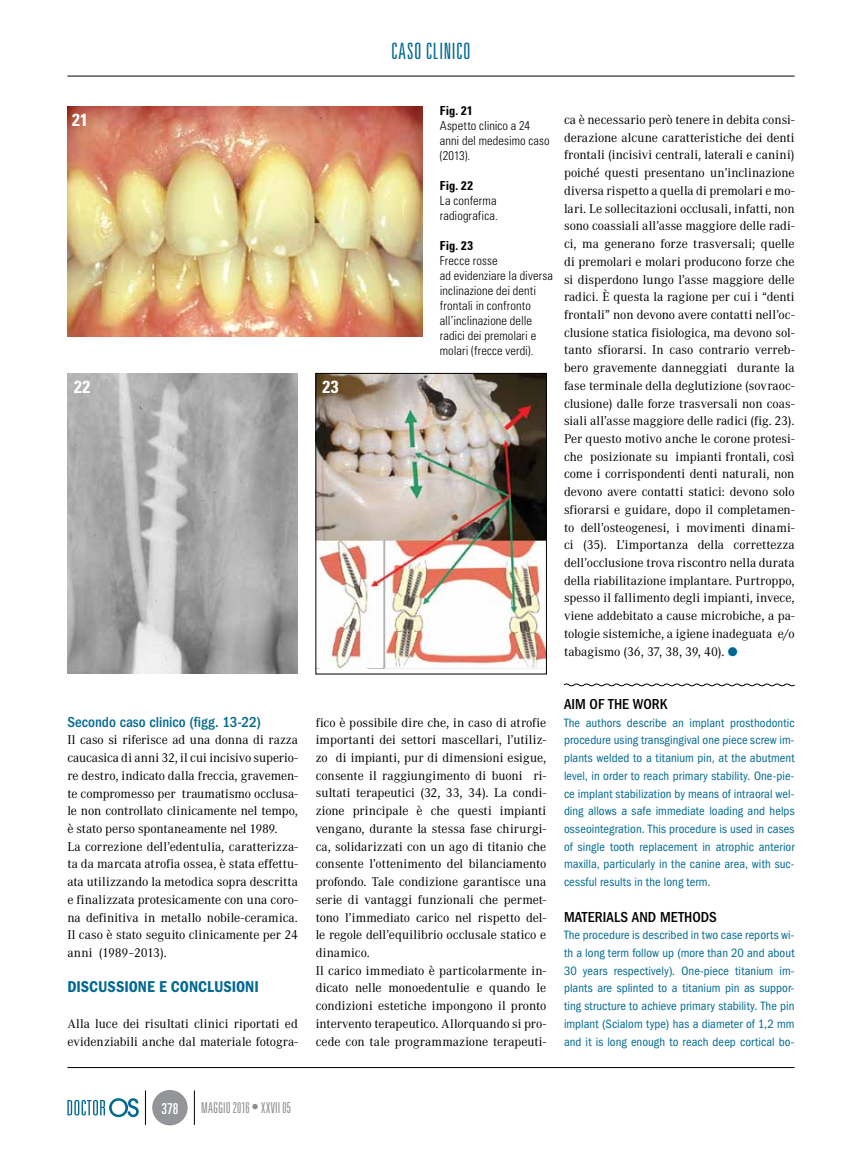
<style>
.page{position:relative;width:862px;height:1152px;background:#fff}
.page>*{position:absolute;margin:0;border:0;box-sizing:border-box;transform-origin:0 0}
.t1{font:300 ultra-condensed 22.5px "Univers LT Std";letter-spacing:.03em;color:#006991}
.t2{font:700 condensed 17.5px "Univers LT Std";letter-spacing:.04em;color:#fff}
.t3{font:16.25px "ITC Franklin Gothic Std Dm Cd";color:#006991}
.t4{font:500 condensed 15px "ITC Franklin Gothic Std";color:#000}
.t5{font:500 condensed 15px "ITC Franklin Gothic Std";color:#006991}
.t6{font:300 ultra-condensed 15px "Univers LT Std";letter-spacing:.01em;color:#8a8c8e}
.t7{font:ultra-condensed 15px "Univers LT Std";color:#fff}
.t8{font:12.5px/17.8px "Corporate ABQ";color:#000}
.t9{font:condensed 12.5px/17.8px "ITC Franklin Gothic Std";letter-spacing:.005em;color:#006991;text-align:justify}
.t10{font:300 condensed 12.5px/15px "Univers LT Std";letter-spacing:.005em;color:#000}
.t11{font:700 condensed 12.5px "Univers LT Std";letter-spacing:.02em;color:#000}
.s1{color:#006991}
</style>
<div class="page">
<hr style="left:67px;top:76px;width:727px;height:1px;background:#000">
<div style="left:152px;top:1090px;width:35px;height:35px;background:#939598;border-radius:50%"></div>
<svg style="left:67px;top:1098px;width:72px;height:19px"></svg>
<hr style="left:194px;top:1090px;width:1px;height:34px;background:#000">
<hr style="left:145px;top:1090px;width:1px;height:34px;background:#000">
<hr style="left:67px;top:1067px;width:727px;height:1px;background:#000">
<svg style="left:563px;top:683px;width:232px;height:4px"></svg>
<img style="left:67px;top:107px;width:355px;height:229px">
<img style="left:67px;top:373px;width:231px;height:301px">
<img style="left:317px;top:375px;width:227px;height:293px">
<div style="left:315px;top:373px;width:231px;height:301px;border:1px solid #000"></div>
<h1 class="t1" style="left:391px;top:39px;width:81px">CASO CLINICO</h1>
<h2 class="t2" style="left:72px;top:109px;width:17px">21</h2>
<h2 class="t2" style="left:74px;top:376px;width:18px">22</h2>
<h2 class="t2" style="left:329px;top:375px;width:18px">22</h2>
<h2 class="t2" style="left:322px;top:376px;width:18px">23</h2>
<p class="t11" style="left:439px;top:103px;width:34px">Fig. 21</p>
<p class="t10" style="left:439px;top:118px;width:111px">Aspetto clinico a 24 anni del medesimo caso (2013).</p>
<p class="t11" style="left:439px;top:178px;width:35px">Fig. 22</p>
<p class="t10" style="left:439px;top:193px;width:59px">La conferma radiografica.</p>
<p class="t11" style="left:439px;top:238px;width:35px">Fig. 23</p>
<p class="t10" style="left:439px;top:253px;width:115px">Frecce rosse<br>ad evidenziare la diversa inclinazione dei denti frontali in confronto all’inclinazione delle radici dei premolari e molari (frecce verdi).</p>
<p class="t8" style="left:563px;top:111px;width:232px;text-align:justify">ca è necessario però tenere in debita consi&shy;derazione alcune caratteristiche dei denti frontali (incisivi centrali, laterali e canini) poiché questi presentano un’inclinazione diversa rispetto a quella di premolari e mo&shy;lari. Le sollecitazioni occlusali, infatti, non sono coassiali all’asse maggiore delle radi&shy;ci, ma generano forze trasversali; quelle di premolari e molari producono forze che si disperdono lungo l’asse maggiore delle radici. È questa la ragione per cui i “denti frontali” non devono avere contatti nell’oc&shy;clusione statica fisiologica, ma devono sol&shy;tanto sfiorarsi. In caso contrario verreb&shy;bero gravemente danneggiati durante la fase terminale della deglutizione (sovraoc&shy;clusione) dalle forze trasversali non coas&shy;siali all’asse maggiore delle radici (fig. 23).<br>Per questo motivo anche le corone protesi&shy;che posizionate su impianti frontali, così come i corrispondenti denti naturali, non devono avere contatti statici: devono solo sfiorarsi e guidare, dopo il completamen&shy;to dell’osteogenesi, i movimenti dinami&shy;ci (35). L’importanza della correttezza dell’occlusione trova riscontro nella durata della riabilitazione implantare. Purtroppo, spesso il fallimento degli impianti, invece, viene addebitato a cause microbiche, a pa&shy;tologie sistemiche, a igiene inadeguata e/o tabagismo (36, 37, 38, 39, 40). <span class="s1">●</span></p>
<p class="t5" style="left:67px;top:713px;width:195px">SECONDO CASO CLINICO (FIGG. 13-22)</p>
<p class="t8" style="left:67px;top:731px;width:232px">Il caso si riferisce ad una donna di razza caucasica di anni 32, il cui incisivo superio&shy;re destro, indicato dalla freccia, gravemen&shy;te compromesso per traumatismo occlusa&shy;le non controllato clinicamente nel tempo, è stato perso spontaneamente nel 1989.<br>La correzione dell’edentulia, caratterizza&shy;ta da marcata atrofia ossea, è stata effettu&shy;ata utilizzando la metodica sopra descritta e finalizzata protesicamente con una coro&shy;na definitiva in metallo nobile-ceramica.<br>Il caso è stato seguito clinicamente per 24 anni (1989–2013).</p>
<h3 class="t3" style="left:67px;top:977px;width:66px">DISCUSSIONE</h3>
<h3 class="t3" style="left:159px;top:977px;width:22px">E CONCLU</h3>
<h3 class="t3" style="left:223px;top:977px;width:16px">SIONI</h3>
<p class="t8" style="left:67px;top:1015px;width:232px">Alla luce dei risultati clinici riportati ed evidenziabili anche dal materiale fotogra-</p>
<p class="t8" style="left:315px;top:713px;width:232px">fico è possibile dire che, in caso di atrofie importanti dei settori mascellari, l’utiliz&shy;zo di impianti, pur di dimensioni esigue, consente il raggiungimento di buoni ri&shy;sultati terapeutici (32, 33, 34). La condi&shy;zione principale è che questi impianti vengano, durante la stessa fase chirurgi&shy;ca, solidarizzati con un ago di titanio che consente l’ottenimento del bilanciamento profondo. Tale condizione garantisce una serie di vantaggi funzionali che permet&shy;tono l’immediato carico nel rispetto del&shy;le regole dell’equilibrio occlusale statico e dinamico.<br>Il carico immediato è particolarmente in&shy;dicato nelle monoedentulie e quando le condizioni estetiche impongono il pronto intervento terapeutico. Allorquando si pro&shy;cede con tale programmazione terapeuti-</p>
<p class="t4" style="left:563px;top:695px;width:105px">AIM OF THE WORK</p>
<p class="t9" style="left:563px;top:713px;width:232px">The authors describe an implant prosthodontic procedure using transgingival one piece screw im&shy;plants welded to a titanium pin, at the abutment level, in order to reach primary stability. One-pie&shy;ce implant stabilization by means of intraoral wel&shy;ding allows a safe immediate loading and helps osseointegration. This procedure is used in cases of single tooth replacement in atrophic anterior maxilla, particularly in the canine area, with suc&shy;cessful results in the long term.</p>
<p class="t4" style="left:563px;top:908px;width:154px">MATERIALS AND METHODS</p>
<p class="t9" style="left:563px;top:926px;width:232px">The procedure is described in two case reports wi&shy;th a long term follow up (more than 20 and about 30 years respectively). One-piece titanium im&shy;plants are splinted to a titanium pin as suppor&shy;ting structure to achieve primary stability. The pin implant (Scialom type) has a diameter of 1,2 mm and it is long enough to reach deep cortical bo-</p>
<p class="t7" style="left:161px;top:1100px;width:18px">378</p>
<p class="t6" style="left:201px;top:1100px;width:91px">MAGGIO 2016 • XXVII 05</p>
</div>
